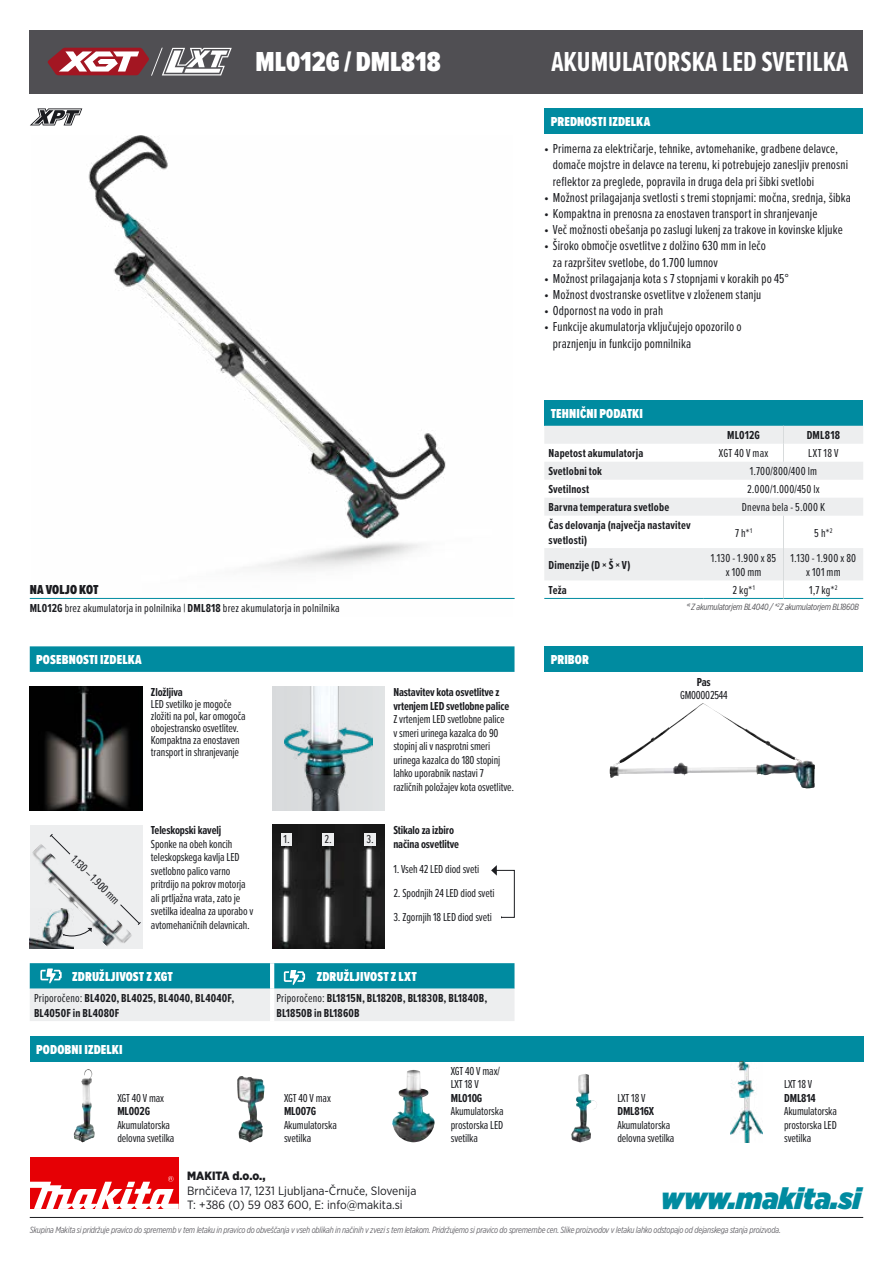
<style>
.page{position:relative;width:893px;height:1263px;background:#fff}
.page>*{position:absolute;margin:0;border:0;box-sizing:border-box;transform-origin:0 0}
.t1{font:italic 900 30px "Gotham Narrow";color:#008ba0}
.t2{font:700 28.5px "Proxima Nova Ex Cn";color:#fff}
.t3{font:900 28.5px "Proxima Nova Ex Cn";color:#fff}
.t4{font:13.5px/16.2px "Proxima Nova Ex Cn";letter-spacing:.01em;color:#1b1c20}
.t5{font:900 13.5px "Proxima Nova Ex Cn";letter-spacing:.01em;color:#fff}
.t6{font:900 13.5px "Proxima Nova Ex Cn";letter-spacing:.01em;color:#1b1c20}
.t7{font:12px/13.5px "Proxima Nova Ex Cn";letter-spacing:-.01em;color:#1b1c20}
.t8{font:700 12px/14.4px "Proxima Nova Ex Cn";letter-spacing:.01em;color:#1b1c20}
.t9{font:700 12px/13.5px "Proxima Nova Ex Cn";letter-spacing:-.01em;color:#1b1c20}
.t10{font:12px/14.4px "Gotham Narrow";color:#1b1c20}
.t11{font:12px "Proxima Nova Ex Cn";letter-spacing:.01em;color:#1b1c20}
.t12{font:12px/14.4px "Proxima Nova Ex Cn";letter-spacing:.015em;color:#1b1c20;text-align:center}
.t13{font:12px "Proxima Nova Ex Cn";letter-spacing:.02em;color:#1b1c20}
.t14{font:900 12px "Gotham Narrow";color:#1b1c20}
.t15{font:italic 9px "Gotham X Narrow";letter-spacing:-.02em;color:#68676c}
.t16{font:italic 9px "Gotham X Narrow";letter-spacing:-.02em;color:#504f53}
.s1{font-weight:700}
.s2{font-weight:400}
</style>
<div class="page">
<div style="left:544px;top:108px;width:319px;height:26px;background:#008ba0"></div>
<hr style="left:30px;top:1217px;width:833px;height:1px;background:#1b1c20">
<div style="left:30px;top:30px;width:833px;height:64px;background:#504f53"></div>
<img style="left:32px;top:135px;width:481px;height:463px">
<svg style="left:30px;top:108px;width:52px;height:17px"></svg>
<div style="left:544px;top:646px;width:319px;height:26px;background:#008ba0"></div>
<img style="left:680px;top:703px;width:22px;height:17px">
<hr style="left:30px;top:598px;width:485px;height:1px;background:#008ba0">
<svg style="left:30px;top:963px;width:484px;height:58px;background:#89c4ce"></svg>
<svg style="left:30px;top:646px;width:484px;height:26px;background:#048da1"></svg>
<div style="left:30px;top:1036px;width:833px;height:25px;background:#008ba0"></div>
<img style="left:74px;top:1069px;width:21px;height:73px">
<img style="left:237px;top:1076px;width:26px;height:66px">
<img style="left:392px;top:1070px;width:42px;height:72px">
<img style="left:571px;top:1074px;width:26px;height:68px">
<img style="left:730px;top:1061px;width:33px;height:81px">
<img style="left:30px;top:687px;width:112px;height:123px">
<div style="left:272px;top:687px;width:113px;height:123px;background:#d9dbdd"></div>
<img style="left:285px;top:687px;width:87px;height:123px">
<div style="left:30px;top:825px;width:112px;height:123px;background:#edeeef"></div>
<img style="left:32px;top:844px;width:99px;height:104px">
<img style="left:272px;top:825px;width:113px;height:123px">
<div style="left:30px;top:1158px;width:149px;height:51px;background:#e60005"></div>
<svg style="left:30px;top:1176px;width:149px;height:33px"></svg>
<svg style="left:47px;top:47px;width:185px;height:29px"></svg>
<div style="left:544px;top:400px;width:319px;height:26px;background:#008ba0"></div>
<svg style="left:544px;top:426px;width:319px;height:154px;fill:#edeeef"></svg>
<hr style="left:544px;top:598px;width:160px;height:1px;background:#008ba0">
<hr style="left:704px;top:598px;width:79px;height:1px;background:#008ba0">
<hr style="left:783px;top:598px;width:80px;height:1px;background:#008ba0">
<svg style="left:783px;top:426px;width:1px;height:36px"></svg>
<hr style="left:783px;top:516px;width:1px;height:32px;background:#d8dbdc">
<hr style="left:783px;top:548px;width:1px;height:32px;background:#d8dbdc">
<svg style="left:783px;top:580px;width:1px;height:18px"></svg>
<div style="left:281px;top:833px;width:11px;height:12px;background:#edeeef"></div>
<div style="left:322px;top:833px;width:12px;height:12px;background:#edeeef"></div>
<div style="left:364px;top:833px;width:12px;height:12px;background:#edeeef"></div>
<img style="left:30px;top:909px;width:43px;height:39px">
<svg style="left:49px;top:834px;width:92px;height:102px"></svg>
<svg style="left:491px;top:865px;width:24px;height:53px"></svg>
<h2 class="t3" style="left:256px;top:41px;width:187px">ML012G / DML818</h2>
<h2 class="t2" style="left:551px;top:41px;width:298px">AKUMULATORSKA LED SVETILKA</h2>
<p class="t5" style="left:551px;top:112px;width:101px">PREDNOSTI IZDELKA</p>
<p class="t4" style="left:553px;top:140px;width:297px;text-indent:-9px">• Primerna za električarje, tehnike, avtomehanike, gradbene delavce, domače mojstre in delavce na terenu, ki potrebujejo zanesljiv prenosni reflektor za preglede, popravila in druga dela pri šibki svetlobi</p>
<p class="t4" style="left:544px;top:189px;width:308px">• Možnost prilagajanja svetlosti s tremi stopnjami: močna, srednja, šibka</p>
<p class="t4" style="left:544px;top:205px;width:275px">• Kompaktna in prenosna za enostaven transport in shranjevanje</p>
<p class="t4" style="left:544px;top:221px;width:300px">• Več možnosti obešanja po zaslugi lukenj za trakove in kovinske kljuke</p>
<p class="t4" style="left:553px;top:237px;width:215px;text-indent:-9px">• Široko območje osvetlitve z dolžino 630 mm in lečo za razpršitev svetlobe, do 1.700 lumnov</p>
<p class="t4" style="left:544px;top:270px;width:246px">• Možnost prilagajanja kota s 7 stopnjami v korakih po 45°</p>
<p class="t4" style="left:544px;top:286px;width:219px">• Možnost dvostranske osvetlitve v zloženem stanju</p>
<p class="t4" style="left:544px;top:302px;width:120px">• Odpornost na vodo in prah</p>
<p class="t4" style="left:553px;top:318px;width:190px;text-indent:-9px">• Funkcije akumulatorja vključujejo opozorilo o praznjenju in funkcijo pomnilnika</p>
<p class="t6" style="left:30px;top:580px;width:70px">NA VOLJO KOT</p>
<p class="t11" style="left:30px;top:600px;width:311px"><span class="s1">ML012G</span> brez akumulatorja in polnilnika | <span class="s1">DML818</span> brez akumulatorja in polnilnika</p>
<p class="t5" style="left:36px;top:650px;width:107px">POSEBNOSTI IZDELKA</p>
<p class="t9" style="left:151px;top:685px;width:33px">Zložljiva</p>
<p class="t7" style="left:151px;top:698px;width:96px;line-height:12px">LED svetilko je mogoče zložiti na pol, kar omogoča obojestransko osvetlitev.<br>Kompaktna za enostaven transport in shranjevanje</p>
<p class="t9" style="left:393px;top:685px;width:117px">Nastavitev kota osvetlitve z vrtenjem LED svetlobne palice</p>
<p class="t7" style="left:393px;top:712px;width:122px">Z vrtenjem LED svetlobne palice<br>v smeri urinega kazalca do 90 stopinj ali v nasprotni smeri urinega kazalca do 180 stopinj lahko uporabnik nastavi 7 različnih položajev kota osvetlitve.</p>
<p class="t7" style="left:78px;top:852px;width:64px;rotate:45deg">1.130 – 1.900 mm</p>
<p class="t9" style="left:151px;top:823px;width:72px">Teleskopski kavelj</p>
<p class="t7" style="left:151px;top:837px;width:104px">Sponke na obeh koncih teleskopskega kavlja LED svetlobno palico varno pritrdijo na pokrov motorja ali prtljažna vrata, zato je svetilka idealna za uporabo v avtomehaničnih delavnicah.</p>
<p class="t7" style="left:284px;top:832px;width:8px">1.</p>
<p class="t7" style="left:324px;top:832px;width:9px">2.</p>
<p class="t7" style="left:366px;top:832px;width:9px">3.</p>
<p class="t9" style="left:393px;top:823px;width:67px">Stikalo za izbiro načina osvetlitve</p>
<p class="t7" style="left:393px;top:862px;width:87px">1. Vseh 42 LED diod sveti</p>
<p class="t7" style="left:393px;top:886px;width:103px">2. Spodnjih 24 LED diod sveti</p>
<p class="t7" style="left:393px;top:910px;width:100px">3. Zgornjih 18 LED diod sveti</p>
<p class="t5" style="left:72px;top:967px;width:102px">ZDRUŽLJIVOST Z XGT</p>
<p class="t5" style="left:317px;top:967px;width:102px">ZDRUŽLJIVOST Z LXT</p>
<p class="t8" style="left:34px;top:991px;width:202px"><span class="s2">Priporočeno:</span> BL4020, BL4025, BL4040, BL4040F,<br>BL4050F in BL4080F</p>
<p class="t8" style="left:276px;top:991px;width:212px"><span class="s2">Priporočeno:</span> BL1815N, BL1820B, BL1830B, BL1840B,<br>BL1850B in BL1860B</p>
<p class="t5" style="left:36px;top:1039px;width:88px">PODOBNI IZDELKI</p>
<p class="t7" style="left:117px;top:1090px;width:48px">XGT 40 V max</p>
<p class="t8" style="left:117px;top:1104px;width:34px">ML002G</p>
<p class="t7" style="left:117px;top:1117px;width:59px">Akumulatorska delovna svetilka</p>
<p class="t7" style="left:284px;top:1090px;width:48px">XGT 40 V max</p>
<p class="t8" style="left:284px;top:1104px;width:34px">ML007G</p>
<p class="t7" style="left:284px;top:1117px;width:54px">Akumulatorska svetilka</p>
<p class="t7" style="left:451px;top:1063px;width:51px">XGT 40 V max/<br>LXT 18 V</p>
<p class="t8" style="left:451px;top:1090px;width:33px">ML010G</p>
<p class="t7" style="left:451px;top:1104px;width:54px;text-align:justify">Akumulatorska prostorska LED svetilka</p>
<p class="t5" style="left:551px;top:403px;width:94px">TEHNIČNI PODATKI</p>
<p class="t8" style="left:727px;top:428px;width:34px">ML012G</p>
<p class="t8" style="left:807px;top:428px;width:35px">DML818</p>
<p class="t8" style="left:549px;top:446px;width:96px">Napetost akumulatorja</p>
<p class="t7" style="left:719px;top:446px;width:51px">XGT 40 V max</p>
<p class="t7" style="left:808px;top:446px;width:32px">LXT 18 V</p>
<p class="t8" style="left:549px;top:464px;width:55px">Svetlobni tok</p>
<p class="t13" style="left:750px;top:463px;width:69px">1.700/800/400 lm</p>
<p class="t8" style="left:549px;top:482px;width:42px">Svetilnost</p>
<p class="t13" style="left:747px;top:481px;width:74px">2.000/1.000/450 lx</p>
<p class="t8" style="left:549px;top:500px;width:122px">Barvna temperatura svetlobe</p>
<p class="t12" style="left:742px;top:500px;width:85px">Dnevna bela - 5.000 K</p>
<p class="t8" style="left:549px;top:518px;width:144px">Čas delovanja (največja nastavitev svetlosti)</p>
<p class="t7" style="left:735px;top:525px;width:18px">7 h*<sup>1</sup></p>
<p class="t7" style="left:814px;top:525px;width:20px">5 h*<sup>2</sup></p>
<p class="t8" style="left:549px;top:557px;width:84px">Dimenzije (D × Š × V)</p>
<p class="t12" style="left:711px;top:550px;width:67px">1.130 - 1.900 x 85 x 100 mm</p>
<p class="t12" style="left:791px;top:550px;width:67px">1.130 - 1.900 x 80 x 101 mm</p>
<p class="t8" style="left:549px;top:583px;width:20px">Teža</p>
<p class="t7" style="left:732px;top:583px;width:24px">2 kg*<sup>1</sup></p>
<p class="t7" style="left:809px;top:583px;width:30px">1,7 kg*<sup>2</sup></p>
<p class="t16" style="left:686px;top:601px;width:174px">*<sup>1</sup> Z akumulatorjem BL4040 / *<sup>2</sup>Z akumulatorjem BL1860B</p>
<p class="t5" style="left:551px;top:650px;width:40px">PRIBOR</p>
<p class="t8" style="left:697px;top:674px;width:15px">Pas</p>
<p class="t7" style="left:680px;top:688px;width:49px">GM00002544</p>
<p class="t7" style="left:617px;top:1090px;width:30px">LXT 18 V</p>
<p class="t9" style="left:617px;top:1104px;width:38px">DML816X</p>
<p class="t7" style="left:617px;top:1117px;width:59px">Akumulatorska delovna svetilka</p>
<p class="t7" style="left:784px;top:1077px;width:30px">LXT 18 V</p>
<p class="t8" style="left:784px;top:1090px;width:33px">DML814</p>
<p class="t7" style="left:784px;top:1104px;width:54px;text-align:justify">Akumulatorska prostorska LED svetilka</p>
<p class="t14" style="left:187px;top:1168px;width:80px">MAKITA d.o.o.,</p>
<p class="t10" style="left:187px;top:1183px;width:231px">Brnčičeva 17, 1231 Ljubljana-Črnuče, Slovenija<br>T: +386 (0) 59 083 600, E: info@makita.si</p>
<h1 class="t1" style="left:661px;top:1178px;width:202px">www.makita.si</h1>
<p class="t15" style="left:30px;top:1224px;width:753px">Skupina Makita si pridržuje pravico do sprememb v tem letaku in pravico do obveščanja v vseh oblikah in načinih v zvezi s tem letakom. Pridržujemo si pravico do spremembe cen. Slike proizvodov v letaku lahko odstopajo od dejanskega stanja proizvoda.</p>
</div>
